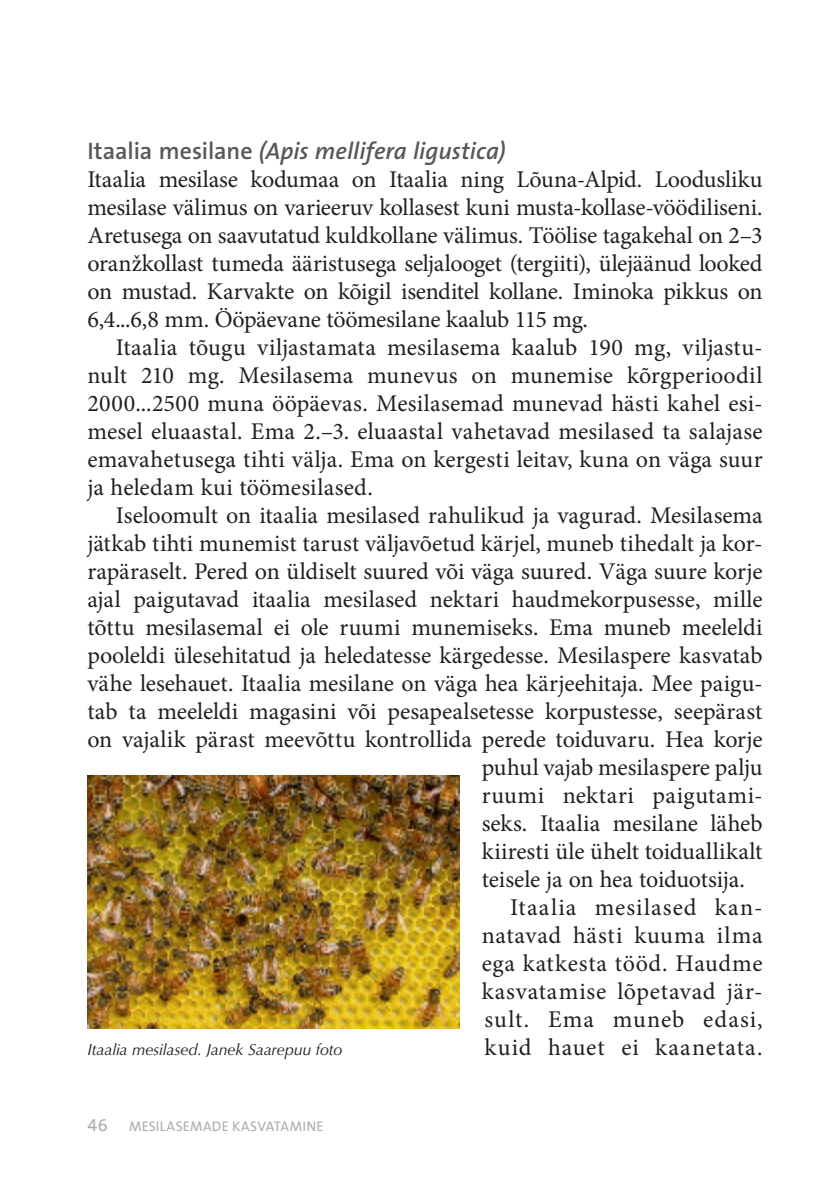
<style>
.page{position:relative;width:833px;height:1184px;background:#fff}
.page>*{position:absolute;margin:0;border:0;box-sizing:border-box;transform-origin:0 0}
.t1{font:24px/28px "Minion Pro";color:#231f20;text-align:justify}
.t2{font:24px "Minion Pro";letter-spacing:.03em;color:#231f20}
.t3{font:24px "Minion Pro";letter-spacing:.04em;color:#231f20}
.t4{font:italic 600 24px "The Sans B6";color:#57585a}
.t5{font:24px "Minion Pro";letter-spacing:.025em;color:#231f20}
.t6{font:24px "Minion Pro";letter-spacing:.05em;color:#231f20}
.t7{font:italic 16px "Optima LT Std";letter-spacing:-.01em;color:#231f20}
.t8{font:14px "The Sans B5 Plain";letter-spacing:.015em;color:#abacb0}
.s1{font-style:normal}
.s2{font-size:18px}
</style>
<div class="page">
<img style="left:87px;top:775px;width:372px;height:253px">
<p class="t4" style="left:87px;top:138px;width:419px"><span class="s1">Itaalia mesilane</span> (Apis mellifera ligustica)</p>
<p class="t1" style="left:87px;top:165px;width:676px">Itaalia mesilase kodumaa on Itaalia ning Lõuna-Alpid. Loodusliku mesilase välimus on varieeruv kollasest kuni musta-kollase-vöödiliseni.<br>Aretusega on saavutatud kuldkollane välimus. Töölise tagakehal on 2–3 oranžkollast tumeda ääristusega seljalooget (tergiiti), ülejäänud looked on mustad. Karvakte on kõigil isenditel kollane. Iminoka pikkus on 6,4...6,8 mm. Ööpäevane töömesilane kaalub 115 mg.</p>
<p class="t1" style="left:87px;top:334px;width:676px;text-indent:28px">Itaalia tõugu viljastamata mesilasema kaalub 190 mg, viljastu&shy;nult 210 mg. Mesilasema munevus on munemise kõrgperioodil 2000...2500 muna ööpäevas. Mesilasemad munevad hästi kahel esi&shy;mesel eluaastal. Ema 2.–3. eluaastal vahetavad mesilased ta salajase emavahetusega tihti välja. Ema on kergesti leitav, kuna on väga suur ja heledam kui töömesilased.</p>
<p class="t1" style="left:116px;top:502px;width:648px">Iseloomult on itaalia mesilased rahulikud ja vagurad. Mesilasema</p>
<p class="t1" style="left:87px;top:530px;width:676px">jätkab tihti munemist tarust väljavõetud kärjel, muneb tihedalt ja kor-</p>
<p class="t1" style="left:87px;top:558px;width:676px">rapäraselt. Pered on üldiselt suured või väga suured. Väga suure korje</p>
<p class="t1" style="left:87px;top:586px;width:676px">ajal paigutavad itaalia mesilased nektari haudmekorpusesse, mille</p>
<p class="t1" style="left:87px;top:614px;width:676px">tõttu mesilasemal ei ole ruumi munemiseks. Ema muneb meeleldi</p>
<p class="t1" style="left:87px;top:642px;width:676px">pooleldi ülesehitatud ja heledatesse kärgedesse. Mesilaspere kasvatab</p>
<p class="t1" style="left:87px;top:670px;width:676px">vähe lesehauet. Itaalia mesilane on väga hea kärjeehitaja. Mee paigu-</p>
<p class="t1" style="left:87px;top:698px;width:676px">tab ta meeleldi magasini või pesapealsetesse korpustesse, seepärast</p>
<p class="t1" style="left:87px;top:726px;width:676px">on vajalik pärast meevõttu kontrollida perede toiduvaru. Hea korje</p>
<p class="t1" style="left:481px;top:754px;width:282px">puhul vajab mesilaspere palju</p>
<p class="t5" style="left:481px;top:779px;width:282px">ruumi nektari paigutami-</p>
<p class="t1" style="left:481px;top:810px;width:282px">seks. Itaalia mesilane läheb</p>
<p class="t1" style="left:481px;top:838px;width:282px">kiiresti üle ühelt toiduallikalt</p>
<p class="t1" style="left:481px;top:866px;width:265px">teisele ja on hea toiduotsija.</p>
<p class="t6" style="left:510px;top:891px;width:254px">Itaalia mesilased kan-</p>
<p class="t2" style="left:481px;top:919px;width:282px">natavad hästi kuuma ilma</p>
<p class="t2" style="left:481px;top:948px;width:282px">ega katkesta tööd. Haudme</p>
<p class="t2" style="left:481px;top:976px;width:282px">kasvatamise lõpetavad jär-</p>
<p class="t3" style="left:484px;top:1004px;width:279px">sult. Ema muneb edasi,</p>
<p class="t7" style="left:87px;top:1040px;width:256px">Itaalia mesilased. Janek Saarepuu foto</p>
<p class="t3" style="left:484px;top:1032px;width:279px">kuid hauet ei kaanetata.</p>
<p class="t8" style="left:87px;top:1119px;width:237px"><span class="s2">46</span> MESILASEMADE KASVATAMINE</p>
</div>
